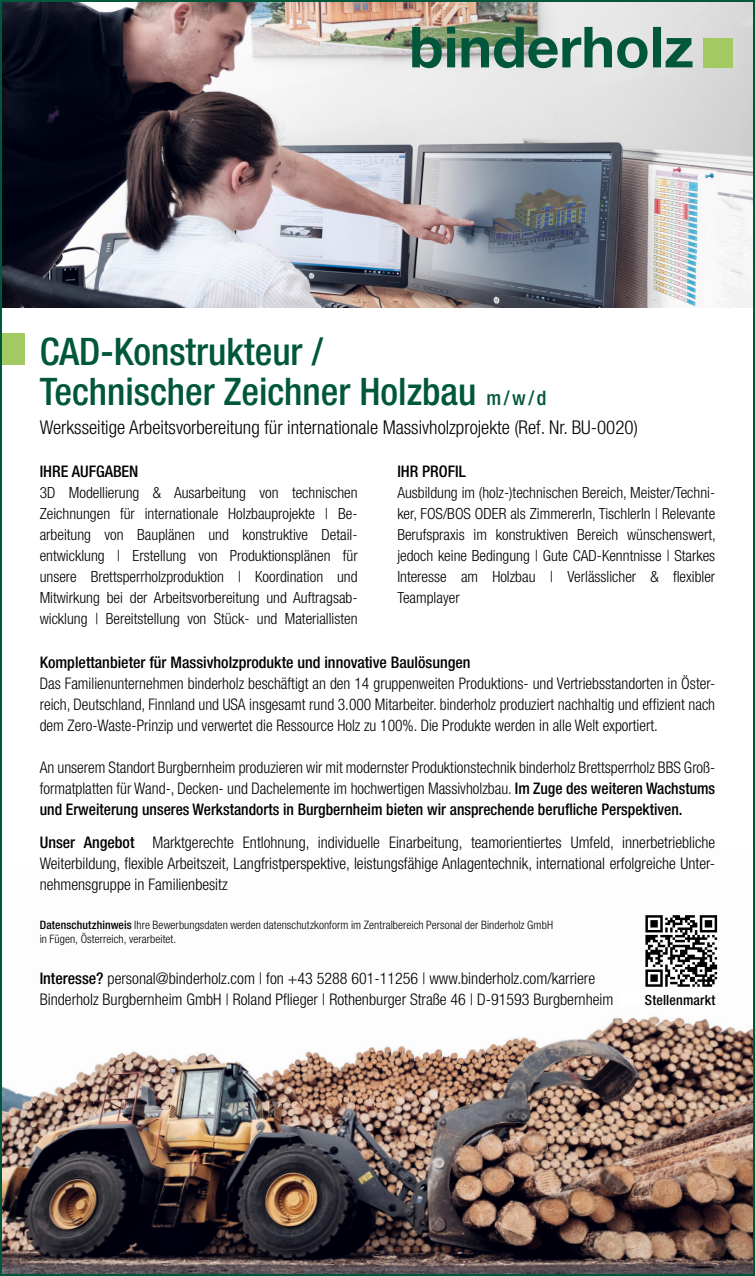
<style>
.page{position:relative;width:755px;height:1276px;background:#fff}
.page>*{position:absolute;margin:0;border:0;box-sizing:border-box;transform-origin:0 0}
.t1{font:500 condensed 38px/40px "Helvetica Neue";color:#00573c}
.t2{font:300 condensed 19px "Helvetica Neue";color:#000}
.t3{font:300 condensed 16px/21px "Helvetica Neue";color:#000;text-align:justify}
.t4{font:500 condensed 16px "Helvetica Neue";color:#000}
.t5{font:300 condensed 15.4px/21px "Helvetica Neue";color:#000;text-align:justify}
.t6{font:500 condensed 14px "Helvetica Neue";letter-spacing:.01em;color:#000}
.t7{font:300 condensed 11.6px/14px "Helvetica Neue";letter-spacing:.005em;color:#000}
.s1{font-size:20px}
.s2{font-weight:500}
</style>
<div class="page">
<img style="left:3px;top:3px;width:748px;height:305px">
<img style="left:3px;top:915px;width:748px;height:358px">
<div style="left:0;top:334px;width:25px;height:31px;background:#a3c963"></div>
<div style="left:620px;top:992px;width:94px;height:13px;background:#fff"></div>
<svg style="left:645px;top:915px;width:71px;height:71px"></svg>
<div style="left:702px;top:38px;width:29px;height:29px;background:#a3c963"></div>
<svg style="left:412px;top:27px;width:280px;height:41px;background:#719a88"></svg>
<h1 class="t1" style="left:40px;top:331px;width:508px">CAD-Konstrukteur /<br>Technischer Zeichner Holzbau <span class="s1">m/w/ d</span></h1>
<p class="t2" style="left:40px;top:416px;width:599px">Werksseitige Arbeitsvorbereitung für internationale Massivholzprojekte (Ref. Nr. BU-0020)</p>
<p class="t4" style="left:40px;top:462px;width:100px">IHRE AUFGABEN</p>
<p class="t5" style="left:40px;top:482px;width:319px">3D Modellierung &amp; Ausarbeitung von technischen Zeichnungen für internationale Holzbauprojekte | Be&shy;arbeitung von Bauplänen und konstruktive Detail&shy;entwicklung | Erstellung von Produktionsplänen für unsere Brettsperrholzproduktion | Koordination und Mitwirkung bei der Arbeitsvorbereitung und Auftragsab&shy;wicklung | Bereitstellung von Stück- und Materiallisten</p>
<p class="t4" style="left:397px;top:462px;width:70px">IHR PROFIL</p>
<p class="t5" style="left:397px;top:482px;width:320px">Ausbildung im (holz-)technischen Bereich, Meister/Techni&shy;ker, FOS/BOS ODER als ZimmererIn, TischlerIn | Relevante Berufspraxis im konstruktiven Bereich wünschenswert, jedoch keine Bedingung | Gute CAD-Kenntnisse | Starkes Interesse am Holzbau | Verlässlicher &amp; flexibler Teamplayer</p>
<p class="t4" style="left:40px;top:653px;width:432px">Komplettanbieter für Massivholzprodukte und innovative Baulösungen</p>
<p class="t3" style="left:40px;top:673px;width:676px">Das Familienunternehmen binderholz beschäftigt an den 14 gruppenweiten Produktions- und Vertriebsstandorten in Öster&shy;reich, Deutschland, Finnland und USA insgesamt rund 3.000 Mitarbeiter. binderholz produziert nachhaltig und effizient nach dem Zero-Waste-Prinzip und verwertet die Ressource Holz zu 100%. Die Produkte werden in alle Welt exportiert.</p>
<p class="t3" style="left:40px;top:757px;width:676px">An unserem Standort Burgbernheim produzieren wir mit modernster Produktionstechnik binderholz Brettsperrholz BBS Groß&shy;formatplatten für Wand-, Decken- und Dachelemente im hochwertigen Massivholzbau. <span class="s2">Im Zuge des weiteren Wachstums und Erweiterung unseres Werkstandorts in Burgbernheim bieten wir ansprechende berufliche Perspektiven.</span></p>
<p class="t3" style="left:40px;top:831px;width:676px"><span class="s2">Unser Angebot</span> Marktgerechte Entlohnung, individuelle Einarbeitung, teamorientiertes Umfeld, innerbetriebliche Weiterbildung, flexible Arbeitszeit, Langfristperspektive, leistungsfähige Anlagentechnik, international erfolgreiche Unter&shy;nehmensgruppe in Familienbesitz</p>
<p class="t7" style="left:40px;top:917px;width:514px"><span class="s2">Datenschutzhinweis</span> Ihre Bewerbungsdaten werden datenschutzkonform im Zentralbereich Personal der Binderholz GmbH in Fügen, Österreich, verarbeitet.</p>
<p class="t3" style="left:40px;top:968px;width:575px"><span class="s2">Interesse?</span> personal@binderholz.com | fon +43 5288 601-11256 | www.binderholz.com/karriere<br>Binderholz Burgbernheim GmbH | Roland Pflieger | Rothenburger Straße 46 | D-91593 Burgbernheim</p>
<p class="t6" style="left:644px;top:992px;width:72px">Stellenmarkt</p>
</div>
